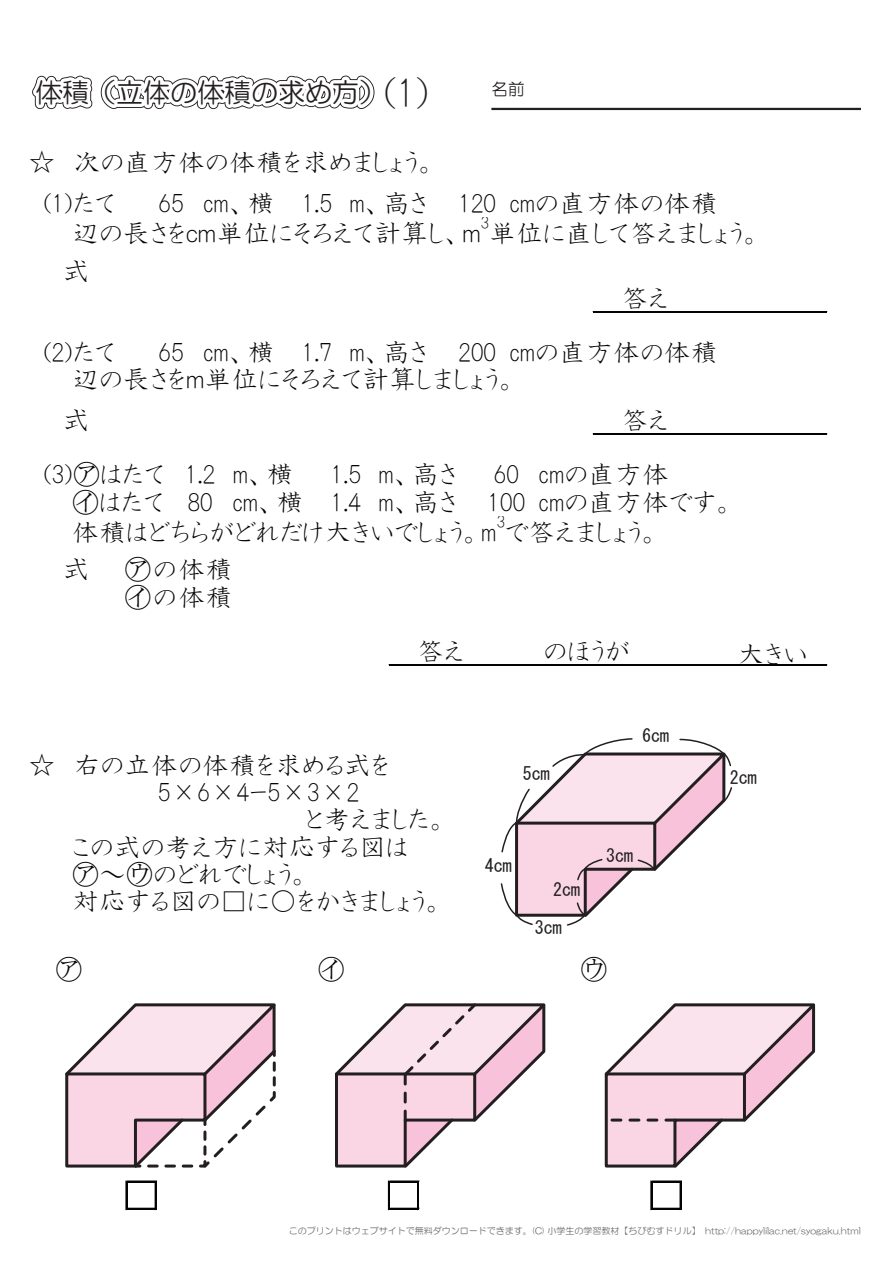
<style>
.page{position:relative;width:893px;height:1263px;background:#fff}
.page>*{position:absolute;margin:0;border:0;box-sizing:border-box;transform-origin:0 0}
.t1{font:42px "HGP Kyokashotai";color:#231f20}
.t2{font:27px/27.2px "HGP Kyokashotai";color:#030303}
.t3{font:27px "HG Maru Gothic MPRO";color:#231f20}
.t4{font:27px "HG Kyokashotai";color:#030303}
.t5{font:27px "MS Mincho";color:#030303}
.t6{font:18px "MS Gothic";color:#231f20}
.t7{font:18px "HGP Kyokashotai";color:#030303}
.t8{font:16.65px "HG Maru Gothic MPRO";color:#231f20}
.t9{font:9px "HG Maru Gothic MPRO";color:#6c6d70}
.s1{font-family:"MS Mincho"}
</style>
<div class="page">
<svg style="left:32px;top:75px;width:343px;height:35px"></svg>
<hr style="left:491px;top:108px;width:370px;height:2px;background:#231f20">
<hr style="left:127px;top:1181px;width:30px;height:1px;background:#030303">
<hr style="left:127px;top:1208px;width:30px;height:1px;background:#030303">
<svg style="left:126px;top:1181px;width:1px;height:28px"></svg>
<hr style="left:155px;top:1182px;width:2px;height:27px;background:#030303">
<svg style="left:388px;top:1181px;width:31px;height:28px"></svg>
<hr style="left:593px;top:311px;width:234px;height:2px;background:#030303">
<hr style="left:593px;top:433px;width:234px;height:1px;background:#030303">
<hr style="left:593px;top:434px;width:234px;height:1px;background:#030303">
<hr style="left:389px;top:664px;width:438px;height:1px;background:#030303">
<hr style="left:389px;top:665px;width:438px;height:1px;background:#030303">
<svg style="left:651px;top:1181px;width:30px;height:28px"></svg>
<svg style="left:500px;top:738px;width:232px;height:188px"></svg>
<svg style="left:65px;top:1003px;width:211px;height:165px"></svg>
<svg style="left:335px;top:1003px;width:211px;height:165px"></svg>
<svg style="left:604px;top:1003px;width:212px;height:165px"></svg>
<h1 class="t1" style="left:383px;top:72px;width:48px">(1)</h1>
<p class="t3" style="left:35px;top:79px;width:353px">体積（立体の体積の求め方）</p>
<p class="t8" style="left:491px;top:81px;width:35px">名前</p>
<p class="t2" style="left:29px;top:149px;width:409px">☆ 次の直方体の体積を求めましょう。</p>
<p class="t2" style="left:158px;top:189px;width:27px">65</p>
<p class="t2" style="left:302px;top:189px;width:196px">1.5 m、高さ 120</p>
<p class="t2" style="left:72px;top:188px;width:691px;line-height:30.3px;text-indent:437px">cmの直方体の体積<br>辺の長さをｃｍ単位にそろえて計算し、ｍ単位に直して答えましょう。</p>
<p class="t2" style="left:43px;top:189px;width:74px">(1)たて</p>
<p class="t2" style="left:204px;top:189px;width:72px">cm、横</p>
<p class="t7" style="left:481px;top:214px;width:10px">3</p>
<p class="t2" style="left:63px;top:257px;width:28px">式</p>
<p class="t2" style="left:621px;top:284px;width:49px">答え</p>
<p class="t2" style="left:349px;top:339px;width:148px">m、高さ 200</p>
<p class="t2" style="left:72px;top:339px;width:647px;text-indent:437px">cmの直方体の体積辺の長さをｍ単位にそろえて計算しましょう。</p>
<p class="t2" style="left:63px;top:407px;width:28px">式</p>
<p class="t2" style="left:43px;top:339px;width:74px">(2)たて</p>
<p class="t2" style="left:159px;top:339px;width:175px">65 cm、横 1.7</p>
<p class="t2" style="left:621px;top:407px;width:49px">答え</p>
<p class="t2" style="left:72px;top:461px;width:455px;text-indent:-29px">(3)<span class="s1">㋐</span>はたて<br><span class="s1">㋑</span>はたて 80 cm、横 1.4 m、高さ 100</p>
<p class="t2" style="left:185px;top:461px;width:110px">1.2 m、横</p>
<p class="t2" style="left:331px;top:461px;width:127px">1.5 m、高さ</p>
<p class="t2" style="left:72px;top:446px;width:598px;line-height:57.4px;text-indent:467px">cmの直方体体積はどちらがどれだけ大きいでしょう。m で答えましょう。</p>
<p class="t2" style="left:494px;top:461px;width:27px">60</p>
<p class="t2" style="left:539px;top:488px;width:197px">cmの直方体です。</p>
<p class="t7" style="left:497px;top:513px;width:10px">3</p>
<p class="t2" style="left:63px;top:556px;width:28px">式</p>
<p class="t4" style="left:124px;top:556px;width:109px"><span class="s1">㋐</span>の体積</p>
<p class="t4" style="left:124px;top:583px;width:109px"><span class="s1">㋑</span>の体積</p>
<p class="t2" style="left:417px;top:637px;width:49px">答え</p>
<p class="t2" style="left:544px;top:637px;width:88px">のほうが</p>
<p class="t2" style="left:738px;top:641px;width:72px">大きい</p>
<p class="t2" style="left:29px;top:752px;width:363px">☆ 右の立体の体積を求める式を</p>
<p class="t2" style="left:158px;top:779px;width:203px">5×6×4ｰ5×3×2</p>
<p class="t2" style="left:306px;top:806px;width:144px">と考えました。</p>
<p class="t2" style="left:72px;top:833px;width:338px">この式の考え方に対応する図は</p>
<p class="t2" style="left:72px;top:860px;width:239px"><span class="s1">㋐</span>～<span class="s1">㋒</span>のどれでしょう。</p>
<p class="t2" style="left:72px;top:887px;width:373px">対応する図の□に○をかきましょう。</p>
<p class="t6" style="left:523px;top:764px;width:28px">5cm</p>
<p class="t6" style="left:485px;top:856px;width:28px">4cm</p>
<p class="t6" style="left:553px;top:880px;width:28px">2cm</p>
<p class="t6" style="left:535px;top:918px;width:28px">3cm</p>
<p class="t6" style="left:642px;top:726px;width:28px">6cm</p>
<p class="t6" style="left:606px;top:847px;width:28px">3cm</p>
<p class="t6" style="left:730px;top:768px;width:28px">2cm</p>
<p class="t5" style="left:56px;top:956px;width:28px">㋐</p>
<p class="t5" style="left:318px;top:956px;width:28px">㋑</p>
<p class="t5" style="left:580px;top:956px;width:28px">㋒</p>
<p class="t9" style="left:289px;top:1226px;width:573px">このプリントはウェブサイトで無料ダウンロードできます。(C) 小学生の学習教材【ちびむすドリル】　http://happylilac.net/syogaku.html</p>
</div>
